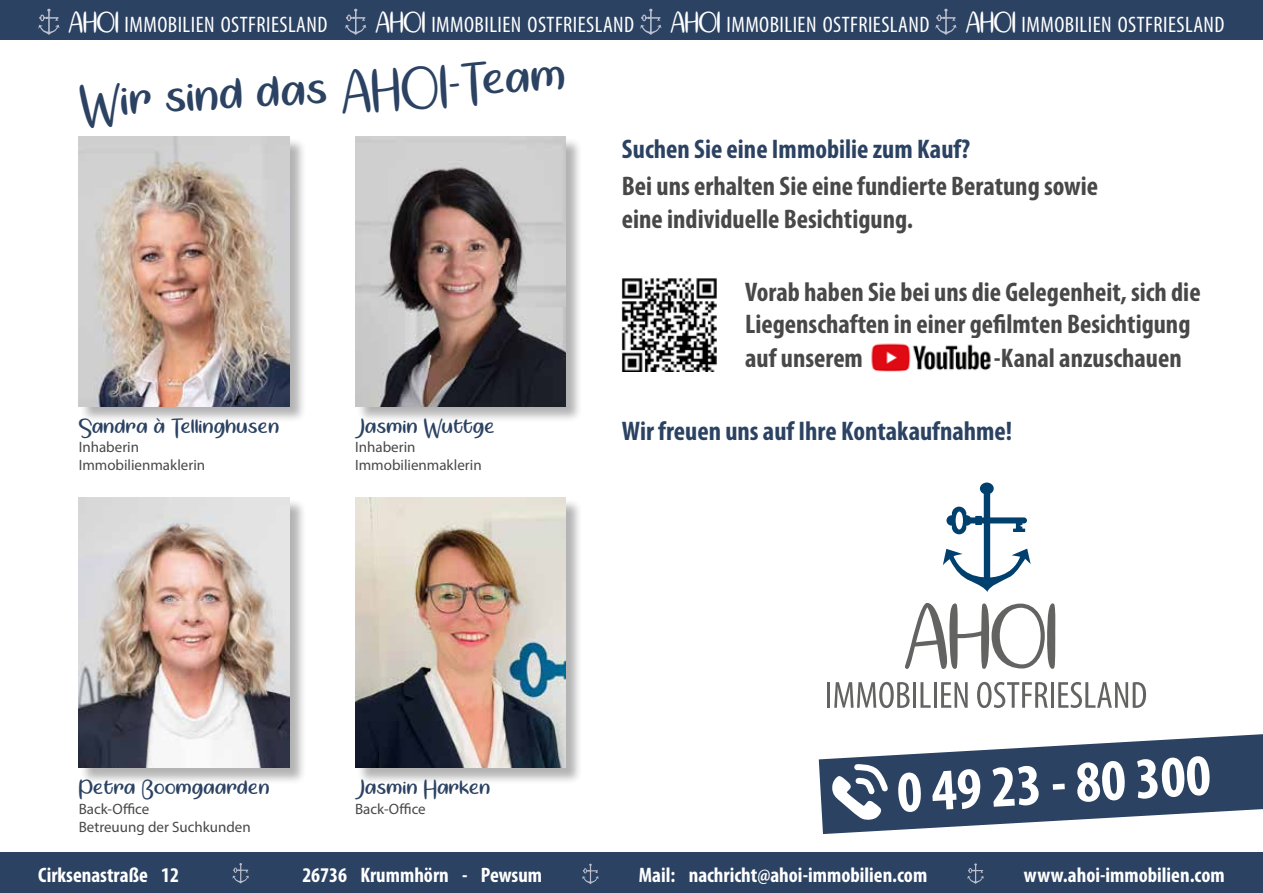
<style>
.page{position:relative;width:1263px;height:893px;background:#fff}
.page>*{position:absolute;margin:0;border:0;box-sizing:border-box;transform-origin:0 0}
.t1{font:700 condensed 59.1px "Myriad Pro";color:#fff}
.t2{font:46.05px "Springtime Sunshine";color:#2b4262}
.t3{font:700 condensed 27px/33px "Myriad Pro";color:#484848}
.t4{font:700 condensed 27px "Myriad Pro";color:#2b4262}
.t5{font:condensed 22.5px "Myriad Pro";letter-spacing:.02em;color:#fff}
.t6{font:700 condensed 21px "Myriad Pro";color:#fff}
.t7{font:21px "Springtime Sunshine";letter-spacing:.03em;color:#2b4262}
.t8{font:15px/18px "Myriad Pro";color:#484848}
</style>
<div class="page">
<div style="left:0;top:852px;width:1263px;height:41px;background:#2b4262"></div>
<div style="left:0;top:0;width:1263px;height:40px;background:#2b4262"></div>
<svg style="left:232px;top:863px;width:17px;height:21px"></svg>
<svg style="left:582px;top:864px;width:17px;height:20px"></svg>
<svg style="left:967px;top:863px;width:17px;height:21px"></svg>
<svg style="left:38px;top:9px;width:22px;height:26px"></svg>
<svg style="left:345px;top:9px;width:21px;height:26px"></svg>
<svg style="left:640px;top:9px;width:21px;height:26px"></svg>
<svg style="left:935px;top:9px;width:21px;height:26px"></svg>
<div style="left:79px;top:498px;width:227px;height:287px;background:#000;opacity:.3"></div>
<img style="left:79px;top:497px;width:210px;height:270px">
<div style="left:356px;top:137px;width:227px;height:287px;background:#000;opacity:.3"></div>
<img style="left:355px;top:136px;width:211px;height:270px">
<div style="left:356px;top:498px;width:227px;height:287px;background:#000;opacity:.3"></div>
<img style="left:355px;top:497px;width:211px;height:270px">
<div style="left:79px;top:137px;width:227px;height:287px;background:#000;opacity:.3"></div>
<img style="left:79px;top:136px;width:210px;height:270px">
<img style="left:871px;top:343px;width:120px;height:29px">
<img style="left:622px;top:278px;width:94px;height:93px">
<svg style="left:905px;top:603px;width:151px;height:66px"></svg>
<hr style="left:827px;top:682px;width:3px;height:26px;background:#636362">
<svg style="left:834px;top:682px;width:76px;height:26px"></svg>
<hr style="left:913px;top:682px;width:3px;height:26px;background:#636362">
<svg style="left:920px;top:682px;width:11px;height:26px"></svg>
<hr style="left:933px;top:682px;width:3px;height:26px;background:#636362">
<svg style="left:941px;top:682px;width:27px;height:26px"></svg>
<svg style="left:977px;top:682px;width:71px;height:26px"></svg>
<hr style="left:1051px;top:682px;width:3px;height:26px;background:#636362">
<svg style="left:1058px;top:682px;width:88px;height:26px"></svg>
<svg style="left:943px;top:482px;width:88px;height:110px"></svg>
<svg style="left:819px;top:734px;width:444px;height:100px"></svg>
<p class="t5" style="left:69px;top:11px;width:260px"><sup>AHOI</sup> IMMOBILIEN OSTFRIESLAND</p>
<p class="t5" style="left:375px;top:11px;width:260px"><sup>AHOI</sup> IMMOBILIEN OSTFRIESLAND</p>
<p class="t5" style="left:670px;top:11px;width:260px"><sup>AHOI</sup> IMMOBILIEN OSTFRIESLAND</p>
<p class="t5" style="left:966px;top:11px;width:260px"><sup>AHOI</sup> IMMOBILIEN OSTFRIESLAND</p>
<h2 class="t2" style="left:78px;top:73px;width:488px;rotate:-3deg">Wir sind das AHOI-Team</h2>
<p class="t4" style="left:622px;top:133px;width:350px">Suchen Sie eine Immobilie zum Kauf?</p>
<p class="t3" style="left:622px;top:169px;width:478px;line-height:32.4px">Bei uns erhalten Sie eine fundierte Beratung sowie eine individuelle Besichtigung.</p>
<p class="t3" style="left:745px;top:275px;width:457px">Vorab haben Sie bei uns die Gelegenheit, sich die<br>Liegenschaften in einer gefilmten Besichtigung auf unserem</p>
<p class="t3" style="left:994px;top:341px;width:189px">-Kanal anzuschauen</p>
<p class="t7" style="left:79px;top:413px;width:202px">Sandra à Tellinghusen</p>
<p class="t8" style="left:79px;top:438px;width:128px">Inhaberin<br>Immobilienmaklerin</p>
<p class="t7" style="left:355px;top:413px;width:141px">Jasmin Wuttge</p>
<p class="t8" style="left:355px;top:438px;width:128px">Inhaberin<br>Immobilienmaklerin</p>
<p class="t4" style="left:622px;top:414px;width:392px">Wir freuen uns auf Ihre Kontakaufnahme!</p>
<p class="t7" style="left:79px;top:774px;width:192px">Petra Boomgaarden</p>
<p class="t8" style="left:79px;top:799px;width:174px">Back-Office<br>Betreuung der Suchkunden</p>
<p class="t7" style="left:355px;top:774px;width:137px">Jasmin Harken</p>
<p class="t8" style="left:355px;top:799px;width:72px">Back-Office</p>
<h1 class="t1" style="left:895px;top:755px;width:316px;rotate:-3deg">0 49 23 - 80 300</h1>
<p class="t6" style="left:38px;top:862px;width:142px">Cirksenastraße 12</p>
<p class="t6" style="left:302px;top:862px;width:241px">26736 Krummhörn - Pewsum</p>
<p class="t6" style="left:639px;top:862px;width:290px">Mail: nachricht@ahoi-immobilien.com</p>
<p class="t6" style="left:1024px;top:862px;width:202px">www.ahoi-immobilien.com</p>
</div>
